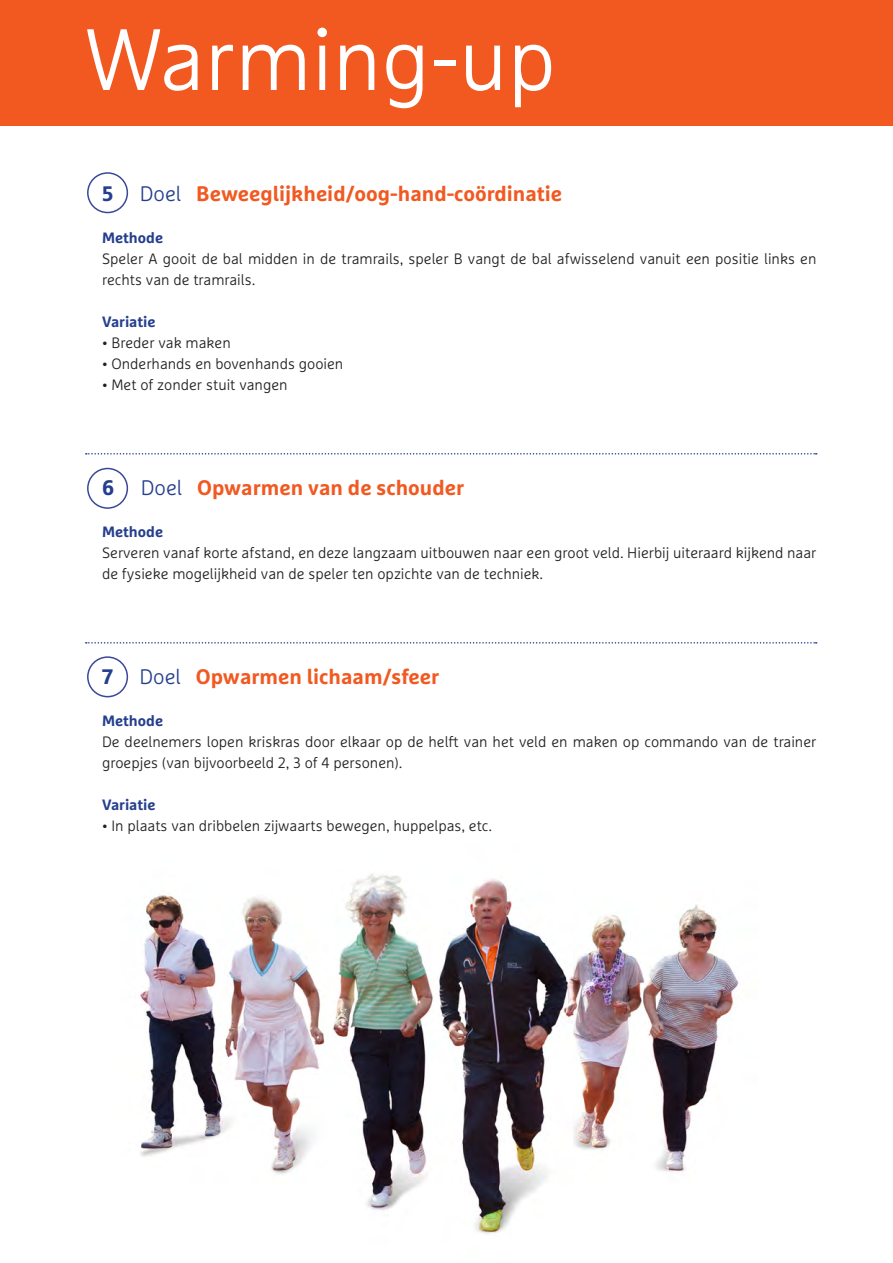
<style>
.page{position:relative;width:893px;height:1263px;background:#fff}
.page>*{position:absolute;margin:0;border:0;box-sizing:border-box;transform-origin:0 0}
.t1{font:300 87px "Marselis OT";color:#fff}
.Platte_tekst{font:700 21px "Marselis OT";color:#f15921}
.Platte_tekst-2{font:700 21px "Marselis OT";color:#253f8e}
.Platte_tekst-3{font:300 15px/21px "Marselis OT";color:#231f20}
.Platte_tekst-4{font:700 15px "Marselis OT";color:#253f8e}
.s1{font-weight:300;color:#253f8e}
</style>
<div class="page">
<img style="left:140px;top:873px;width:599px;height:361px">
<div style="left:0;top:0;width:893px;height:125px;background:#f15921"></div>
<svg style="left:86px;top:453px;width:731px;height:2px"></svg>
<svg style="left:86px;top:642px;width:731px;height:2px"></svg>
<div style="left:87px;top:172px;width:41px;height:41px;border:2px solid #3b4798;border-radius:50%"></div>
<div style="left:87px;top:468px;width:41px;height:41px;border:2px solid #3b4798;border-radius:50%"></div>
<div style="left:87px;top:656px;width:41px;height:41px;border:2px solid #3b4798;border-radius:50%"></div>
<p class="t1" style="left:85px;top:8px;width:472px">Warming-up</p>
<p class="Platte_tekst-2" style="left:102px;top:181px;width:13px">5</p>
<p class="Platte_tekst" style="left:140px;top:181px;width:424px"><span class="s1">Doel</span> Beweeglijkheid/oog-hand-coördinatie</p>
<p class="Platte_tekst-4" style="left:102px;top:228px;width:63px">Methode</p>
<p class="Platte_tekst-3" style="left:102px;top:248px;width:716px">Speler A gooit de bal midden in de tramrails, speler B vangt de bal afwisselend vanuit een positie links en rechts van de tramrails.</p>
<p class="Platte_tekst-4" style="left:102px;top:312px;width:55px">Variatie</p>
<p class="Platte_tekst-3" style="left:102px;top:332px;width:130px">• Breder vak maken</p>
<p class="Platte_tekst-3" style="left:102px;top:353px;width:243px">• Onderhands en bovenhands gooien</p>
<p class="Platte_tekst-3" style="left:102px;top:374px;width:187px">• Met of zonder stuit vangen</p>
<p class="Platte_tekst-2" style="left:102px;top:475px;width:14px">6</p>
<p class="Platte_tekst" style="left:141px;top:475px;width:325px"><span class="s1">Doel</span> Opwarmen van de schouder</p>
<p class="Platte_tekst-4" style="left:102px;top:522px;width:63px">Methode</p>
<p class="Platte_tekst-3" style="left:102px;top:542px;width:716px">Serveren vanaf korte afstand, en deze langzaam uitbouwen naar een groot veld. Hierbij uiteraard kijkend naar de fysieke mogelijkheid van de speler ten opzichte van de techniek.</p>
<p class="Platte_tekst-2" style="left:102px;top:664px;width:12px">7</p>
<p class="Platte_tekst" style="left:140px;top:664px;width:301px"><span class="s1">Doel</span> Opwarmen lichaam/sfeer</p>
<p class="Platte_tekst-4" style="left:102px;top:711px;width:63px">Methode</p>
<p class="Platte_tekst-3" style="left:102px;top:731px;width:716px">De deelnemers lopen kriskras door elkaar op de helft van het veld en maken op commando van de trainer groepjes (van bijvoorbeeld 2, 3 of 4 personen).</p>
<p class="Platte_tekst-4" style="left:102px;top:795px;width:55px">Variatie</p>
<p class="Platte_tekst-3" style="left:102px;top:815px;width:391px">• In plaats van dribbelen zijwaarts bewegen, huppelpas, etc.</p>
</div>
